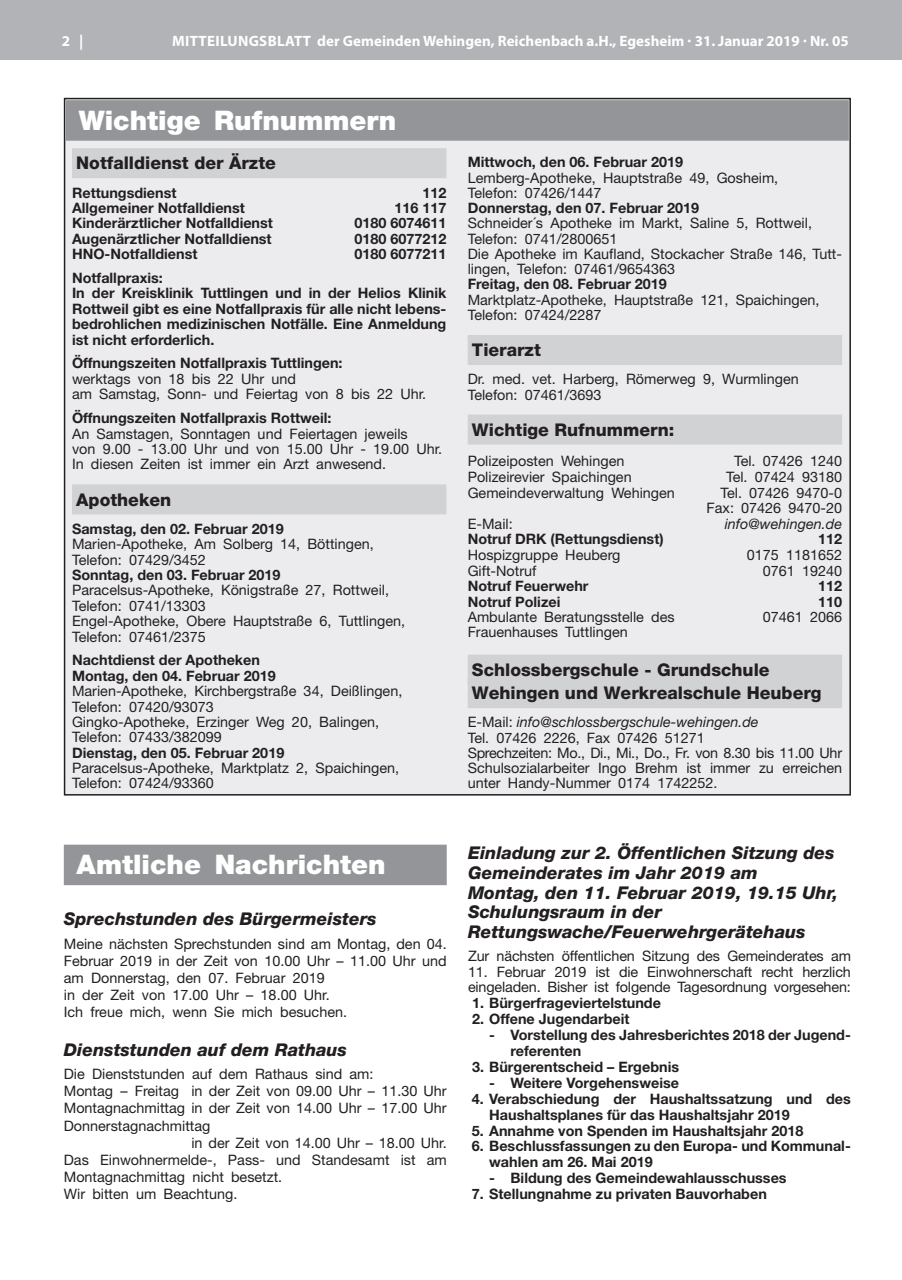
<style>
.page{position:relative;width:902px;height:1280px;background:#fff}
.page>*{position:absolute;margin:0;border:0;box-sizing:border-box;transform-origin:0 0}
.t1{font:900 27px "Helvetica Neue";color:#fff}
.t2{font:italic 800 17.55px/20px "Helvetica Neue";color:#231f20}
.t3{font:800 17.55px/23.5px "Helvetica Neue";color:#231f20}
.t4{font:700 15px "Myriad Pro";color:#fff}
.t5{font:14.4px/15.5px "Helvetica Neue";color:#231f20}
.t6{font:700 14.4px/15.5px "Helvetica Neue";color:#231f20}
.t7{font:italic 14.4px "Helvetica Neue";color:#231f20}
.s1{font-style:italic}
</style>
<div class="page">
<hr style="left:901px;top:0;width:1px;height:60px;background:#b2b3b7">
<div style="left:0;top:0;width:901px;height:60px;background:#b2b3b7"></div>
<div style="left:64px;top:845px;width:382px;height:40px;background:#939598"></div>
<div style="left:64px;top:98px;width:786px;height:697px;background:#ececee;border:2px solid #231f20"></div>
<div style="left:72px;top:148px;width:374px;height:30px;background:#d1d2d4"></div>
<div style="left:72px;top:484px;width:374px;height:30px;background:#d1d2d4"></div>
<div style="left:467px;top:335px;width:375px;height:30px;background:#d1d2d4"></div>
<div style="left:467px;top:415px;width:375px;height:30px;background:#d1d2d4"></div>
<div style="left:467px;top:655px;width:375px;height:30px;background:#d1d2d4"></div>
<div style="left:467px;top:678px;width:375px;height:30px;background:#d1d2d4"></div>
<div style="left:66px;top:100px;width:782px;height:41px;background:#939598"></div>
<p class="t4" style="left:62px;top:31px;width:23px">2 |</p>
<p class="t4" style="left:172px;top:31px;width:678px">Mitteilungsblatt der Gemeinden Wehingen, Reichenbach a.H., Egesheim · 31. Januar 2019 · Nr. 05</p>
<h1 class="t1" style="left:79px;top:104px;width:319px">Wichtige Rufnummern</h1>
<p class="t3" style="left:76px;top:151px;width:201px">Notfalldienst der Ärzte</p>
<p class="t6" style="left:72px;top:184px;width:106px">Rettungsdienst</p>
<p class="t6" style="left:422px;top:184px;width:26px">112</p>
<p class="t6" style="left:72px;top:200px;width:174px">Allgemeiner Notfalldienst</p>
<p class="t6" style="left:394px;top:200px;width:54px">116 117</p>
<p class="t6" style="left:72px;top:215px;width:202px">Kinderärztlicher Notfalldienst</p>
<p class="t6" style="left:354px;top:215px;width:94px">0180 6074611</p>
<p class="t6" style="left:72px;top:231px;width:201px">Augenärztlicher Notfalldienst</p>
<p class="t6" style="left:354px;top:231px;width:94px">0180 6077212</p>
<p class="t6" style="left:72px;top:246px;width:127px">HNO-Notfalldienst</p>
<p class="t6" style="left:354px;top:246px;width:94px">0180 6077211</p>
<p class="t6" style="left:72px;top:270px;width:376px">Notfallpraxis:<br>In der Kreisklinik Tuttlingen und in der Helios Klinik Rottweil gibt es eine Notfallpraxis für alle nicht lebens&shy;bedrohlichen medizinischen Notfälle. Eine Anmeldung ist nicht erforderlich.</p>
<p class="t6" style="left:72px;top:355px;width:272px">Öffnungszeiten Notfallpraxis Tuttlingen:</p>
<p class="t5" style="left:72px;top:371px;width:356px">werktags von 18 bis 22 Uhr und<br>am Samstag, Sonn- und Feiertag von 8 bis 22 Uhr.</p>
<p class="t6" style="left:72px;top:410px;width:261px">Öffnungszeiten Notfallpraxis Rottweil:</p>
<p class="t5" style="left:72px;top:425px;width:372px">An Samstagen, Sonntagen und Feiertagen jeweils<br>von 9.00 - 13.00 Uhr und von 15.00 Uhr - 19.00 Uhr.<br>In diesen Zeiten ist immer ein Arzt anwesend.</p>
<p class="t3" style="left:76px;top:488px;width:96px">Apotheken</p>
<p class="t6" style="left:72px;top:521px;width:213px">Samstag, den 02. Februar 2019</p>
<p class="t5" style="left:72px;top:536px;width:303px">Marien-Apotheke, Am Solberg 14, Böttingen,<br>Telefon: 07429/3452</p>
<p class="t6" style="left:72px;top:567px;width:210px">Sonntag, den 03. Februar 2019</p>
<p class="t5" style="left:72px;top:582px;width:334px">Paracelsus-Apotheke, Königstraße 27, Rottweil, Telefon: 0741/13303<br>Engel-Apotheke, Obere Hauptstraße 6, Tuttlingen, Telefon: 07461/2375</p>
<p class="t6" style="left:72px;top:652px;width:205px">Nachtdienst der Apotheken<br>Montag, den 04. Februar 2019</p>
<p class="t5" style="left:72px;top:683px;width:332px">Marien-Apotheke, Kirchbergstraße 34, Deißlingen, Telefon: 07420/93073<br>Gingko-Apotheke, Erzinger Weg 20, Balingen, Telefon: 07433/382099</p>
<p class="t6" style="left:72px;top:744px;width:214px">Dienstag, den 05. Februar 2019</p>
<p class="t5" style="left:72px;top:760px;width:329px">Paracelsus-Apotheke, Marktplatz 2, Spaichingen,<br>Telefon: 07424/93360</p>
<h1 class="t1" style="left:77px;top:849px;width:310px">Amtliche Nachrichten</h1>
<p class="t2" style="left:64px;top:909px;width:314px">Sprechstunden des Bürgermeisters</p>
<p class="t5" style="left:64px;top:935px;width:384px;line-height:17.1px">Meine nächsten Sprechstunden sind am Montag, den 04.<br>Februar 2019 in der Zeit von 10.00 Uhr – 11.00 Uhr und am Donnerstag, den 07. Februar 2019<br>in der Zeit von 17.00 Uhr – 18.00 Uhr.<br>Ich freue mich, wenn Sie mich besuchen.</p>
<p class="t2" style="left:64px;top:1039px;width:285px">Dienststunden auf dem Rathaus</p>
<p class="t5" style="left:64px;top:1066px;width:311px">Die Dienststunden auf dem Rathaus sind am:</p>
<p class="t5" style="left:64px;top:1083px;width:384px">Montag – Freitag in der Zeit von 09.00 Uhr – 11.30 Uhr</p>
<p class="t5" style="left:64px;top:1100px;width:384px">Montagnachmittag in der Zeit von 14.00 Uhr – 17.00 Uhr</p>
<p class="t5" style="left:64px;top:1117px;width:148px">Donnerstagnachmittag</p>
<p class="t5" style="left:191px;top:1135px;width:257px">in der Zeit von 14.00 Uhr – 18.00 Uhr.</p>
<p class="t5" style="left:64px;top:1152px;width:384px">Das Einwohnermelde-, Pass- und Standesamt ist am</p>
<p class="t5" style="left:64px;top:1169px;width:220px">Montagnachmittag nicht besetzt.</p>
<p class="t5" style="left:64px;top:1186px;width:175px">Wir bitten um Beachtung.</p>
<p class="t6" style="left:467px;top:154px;width:217px">Mittwoch, den 06. Februar 2019</p>
<p class="t5" style="left:467px;top:170px;width:312px">Lemberg-Apotheke, Hauptstraße 49, Gosheim,<br>Telefon: 07426/1447</p>
<p class="t6" style="left:467px;top:200px;width:233px">Donnerstag, den 07. Februar 2019</p>
<p class="t5" style="left:467px;top:215px;width:376px">Schneider´s Apotheke im Markt, Saline 5, Rottweil, Telefon: 0741/2800651<br>Die Apotheke im Kaufland, Stockacher Straße 146, Tutt&shy;lingen, Telefon: 07461/9654363</p>
<p class="t6" style="left:467px;top:276px;width:201px">Freitag, den 08. Februar 2019</p>
<p class="t5" style="left:467px;top:292px;width:353px">Marktplatz-Apotheke, Hauptstraße 121, Spaichingen,<br>Telefon: 07424/2287</p>
<p class="t3" style="left:472px;top:338px;width:70px">Tierarzt</p>
<p class="t5" style="left:467px;top:371px;width:332px">Dr. med. vet. Harberg, Römerweg 9, Wurmlingen<br>Telefon: 07461/3693</p>
<p class="t3" style="left:472px;top:418px;width:204px">Wichtige Rufnummern:</p>
<p class="t5" style="left:467px;top:453px;width:158px">Polizeiposten Wehingen</p>
<p class="t5" style="left:734px;top:453px;width:109px">Tel. 07426 1240</p>
<p class="t5" style="left:467px;top:469px;width:165px">Polizeirevier Spaichingen</p>
<p class="t5" style="left:726px;top:469px;width:117px">Tel. 07424 93180</p>
<p class="t5" style="left:467px;top:485px;width:209px">Gemeindeverwaltung Wehingen</p>
<p class="t5" style="left:706px;top:484px;width:137px;text-align:right">Tel. 07426 9470-0<br>Fax: 07426 9470-20</p>
<p class="t5" style="left:467px;top:516px;width:47px">E-Mail:</p>
<p class="t7" style="left:724px;top:515px;width:119px">info@wehingen.de</p>
<p class="t6" style="left:467px;top:531px;width:197px">Notruf DRK (Rettungsdienst)</p>
<p class="t6" style="left:818px;top:531px;width:26px">112</p>
<p class="t5" style="left:467px;top:547px;width:154px">Hospizgruppe Heuberg</p>
<p class="t5" style="left:746px;top:547px;width:97px">0175 1181652</p>
<p class="t5" style="left:467px;top:562px;width:70px">Gift-Notruf</p>
<p class="t5" style="left:762px;top:562px;width:81px">0761 19240</p>
<p class="t6" style="left:467px;top:578px;width:122px">Notruf Feuerwehr</p>
<p class="t6" style="left:818px;top:578px;width:26px">112</p>
<p class="t6" style="left:467px;top:593px;width:94px">Notruf Polizei</p>
<p class="t6" style="left:818px;top:593px;width:26px">110</p>
<p class="t5" style="left:467px;top:609px;width:208px">Ambulante Beratungsstelle des<br>Frauenhauses Tuttlingen</p>
<p class="t5" style="left:762px;top:609px;width:81px">07461 2066</p>
<p class="t3" style="left:472px;top:658px;width:351px">Schlossbergschule - Grundschule<br>Wehingen und Werkrealschule Heuberg</p>
<p class="t5" style="left:467px;top:714px;width:376px">E-Mail: <span class="s1">info@schlossbergschule-wehingen.de<br></span>Tel. 07426 2226, Fax 07426 51271<br>Sprechzeiten: Mo., Di., Mi., Do., Fr. von 8.30 bis 11.00 Uhr Schulsozialarbeiter Ingo Brehm ist immer zu erreichen unter Handy-Nummer 0174 1742252.</p>
<p class="t2" style="left:468px;top:842px;width:371px">Einladung zur 2. Öffentlichen Sitzung des Gemeinderates im Jahr 2019 am<br>Montag, den 11. Februar 2019, 19.15 Uhr, Schulungsraum in der Rettungswache/Feuerwehrgerätehaus</p>
<p class="t5" style="left:468px;top:947px;width:384px">Zur nächsten öffentlichen Sitzung des Gemeinderates am</p>
<p class="t5" style="left:468px;top:963px;width:384px;line-height:15.9px">11. Februar 2019 ist die Einwohnerschaft recht herzlich eingeladen. Bisher ist folgende Tagesordnung vorgesehen:</p>
<p class="t6" style="left:472px;top:995px;width:190px">1. Bürgerfrageviertelstunde</p>
<p class="t6" style="left:472px;top:1011px;width:159px">2. Offene Jugendarbeit</p>
<p class="t6" style="left:510px;top:1027px;width:342px;line-height:15.9px;text-indent:-21px">- Vorstellung des Jahresberichtes 2018 der Jugend&shy;referenten</p>
<p class="t6" style="left:472px;top:1059px;width:209px">3. Bürgerentscheid – Ergebnis</p>
<p class="t6" style="left:489px;top:1075px;width:191px">- Weitere Vorgehensweise</p>
<p class="t6" style="left:489px;top:1090px;width:363px;line-height:15.9px;text-indent:-17px">4. Verabschiedung der Haushaltssatzung und des<br>Haushaltsplanes für das Haushaltsjahr 2019</p>
<p class="t6" style="left:472px;top:1122px;width:333px">5. Annahme von Spenden im Haushaltsjahr 2018</p>
<p class="t6" style="left:489px;top:1138px;width:363px;line-height:15.9px;text-indent:-17px">6. Beschlussfassungen zu den Europa- und Kommunal&shy;wahlen am 26. Mai 2019</p>
<p class="t6" style="left:489px;top:1170px;width:299px">- Bildung des Gemeindewahlausschusses</p>
<p class="t6" style="left:472px;top:1186px;width:296px">7. Stellungnahme zu privaten Bauvorhaben</p>
</div>
